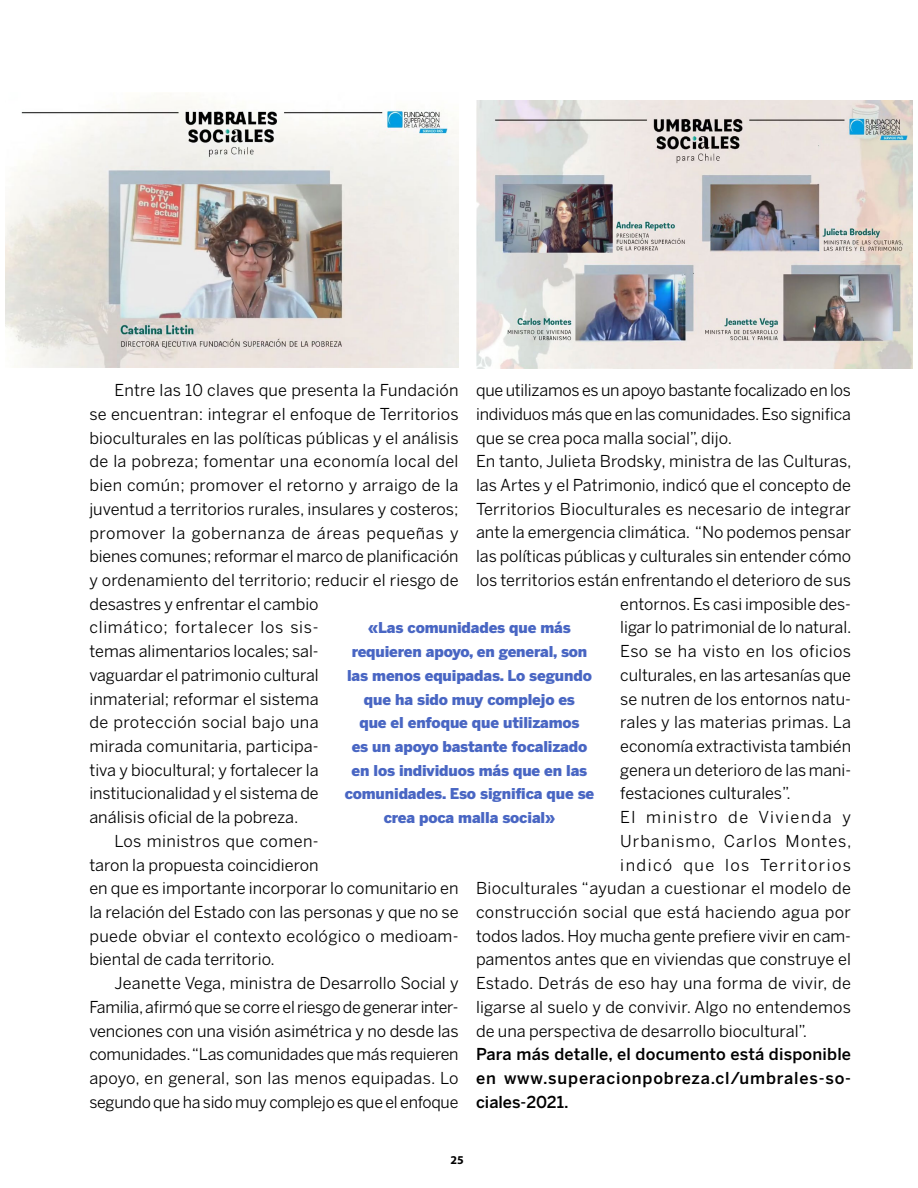
<style>
.page{position:relative;width:918px;height:1188px;background:#fff}
.page>*{position:absolute;margin:0;border:0;box-sizing:border-box;transform-origin:0 0}
.t1{font:16.35px "Benton Sans";color:#000}
.t2{font:16.35px "Benton Sans";letter-spacing:.02em;color:#000}
.t3{font:500 16.35px/23.7px "Benton Sans";letter-spacing:.05em;color:#000;text-align:justify}
.t4{font:16.35px "Benton Sans";letter-spacing:.025em;color:#000}
.t5{font:16.35px "Benton Sans";letter-spacing:.035em;color:#000}
.t6{font:16.35px "Benton Sans";letter-spacing:.04em;color:#000}
.t7{font:16.35px "Benton Sans";letter-spacing:.06em;color:#000}
.t8{font:16.35px "Benton Sans";letter-spacing:.09em;color:#000}
.t9{font:16.35px "Benton Sans";letter-spacing:.085em;color:#000}
.t10{font:900 14.85px/23.7px "Benton Sans";letter-spacing:-.01em;color:#4966c3;text-align:center}
.t11{font:700 12px "Myriad Pro";color:#000}
</style>
<div class="page">
<img style="left:5px;top:101px;width:454px;height:267px">
<img style="left:476px;top:101px;width:437px;height:267px">
<p class="t1" style="left:115px;top:380px;width:345px">Entre las 10 claves que presenta la Fundación</p>
<p class="t1" style="left:89px;top:404px;width:371px">se encuentran: integrar el enfoque de Territorios</p>
<p class="t1" style="left:89px;top:428px;width:371px">bioculturales en las políticas públicas y el análisis</p>
<p class="t2" style="left:89px;top:452px;width:371px">de la pobreza; fomentar una economía local del</p>
<p class="t2" style="left:89px;top:475px;width:371px">bien común; promover el retorno y arraigo de la</p>
<p class="t1" style="left:89px;top:499px;width:371px">juventud a territorios rurales, insulares y costeros;</p>
<p class="t5" style="left:89px;top:523px;width:371px">promover la gobernanza de áreas pequeñas y</p>
<p class="t1" style="left:89px;top:547px;width:371px">bienes comunes; reformar el marco de planificación</p>
<p class="t1" style="left:89px;top:570px;width:371px">y ordenamiento del territorio; reducir el riesgo de</p>
<p class="t1" style="left:89px;top:594px;width:231px">desastres y enfrentar el cambio</p>
<p class="t6" style="left:89px;top:618px;width:231px">climático; fortalecer los sis-</p>
<p class="t1" style="left:89px;top:641px;width:231px">temas alimentarios locales; sal-</p>
<p class="t1" style="left:89px;top:665px;width:231px">vaguardar el patrimonio cultural</p>
<p class="t1" style="left:89px;top:689px;width:231px">inmaterial; reformar el sistema</p>
<p class="t2" style="left:89px;top:713px;width:231px">de protección social bajo una</p>
<p class="t1" style="left:89px;top:736px;width:231px">mirada comunitaria, participa-</p>
<p class="t1" style="left:89px;top:760px;width:231px">tiva y biocultural; y fortalecer la</p>
<p class="t1" style="left:89px;top:784px;width:231px">institucionalidad y el sistema de</p>
<p class="t1" style="left:89px;top:807px;width:211px">análisis oficial de la pobreza.</p>
<p class="t4" style="left:115px;top:831px;width:206px">Los ministros que comen-</p>
<p class="t1" style="left:89px;top:855px;width:231px">taron la propuesta coincidieron</p>
<p class="t1" style="left:89px;top:879px;width:371px">en que es importante incorporar lo comunitario en</p>
<p class="t1" style="left:89px;top:902px;width:371px">la relación del Estado con las personas y que no se</p>
<p class="t2" style="left:89px;top:926px;width:371px">puede obviar el contexto ecológico o medioam-</p>
<p class="t1" style="left:89px;top:950px;width:187px">biental de cada territorio.</p>
<p class="t1" style="left:115px;top:974px;width:345px">Jeanette Vega, ministra de Desarrollo Social y</p>
<p class="t1" style="left:89px;top:997px;width:371px">Familia, afirmó que se corre el riesgo de generar inter-</p>
<p class="t1" style="left:89px;top:1021px;width:371px">venciones con una visión asimétrica y no desde las</p>
<p class="t1" style="left:89px;top:1045px;width:371px">comunidades. “Las comunidades que más requieren</p>
<p class="t1" style="left:89px;top:1068px;width:371px">apoyo, en general, son las menos equipadas. Lo</p>
<p class="t1" style="left:89px;top:1092px;width:371px">segundo que ha sido muy complejo es que el enfoque</p>
<p class="t1" style="left:476px;top:380px;width:376px">que utilizamos es un apoyo bastante focalizado en los</p>
<p class="t1" style="left:476px;top:404px;width:377px">individuos más que en las comunidades. Eso significa</p>
<p class="t1" style="left:476px;top:428px;width:258px">que se crea poca malla social”, dijo.</p>
<p class="t1" style="left:476px;top:452px;width:377px">En tanto, Julieta Brodsky, ministra de las Culturas,</p>
<p class="t1" style="left:476px;top:475px;width:377px">las Artes y el Patrimonio, indicó que el concepto de</p>
<p class="t1" style="left:476px;top:499px;width:377px">Territorios Bioculturales es necesario de integrar</p>
<p class="t1" style="left:476px;top:523px;width:377px">ante la emergencia climática. “No podemos pensar</p>
<p class="t1" style="left:476px;top:547px;width:377px">las políticas públicas y culturales sin entender cómo</p>
<p class="t1" style="left:476px;top:570px;width:377px">los territorios están enfrentando el deterioro de sus</p>
<p class="t1" style="left:620px;top:594px;width:232px">entornos. Es casi imposible des-</p>
<p class="t1" style="left:620px;top:618px;width:233px">ligar lo patrimonial de lo natural.</p>
<p class="t4" style="left:620px;top:641px;width:232px">Eso se ha visto en los oficios</p>
<p class="t1" style="left:620px;top:665px;width:232px">culturales, en las artesanías que</p>
<p class="t1" style="left:620px;top:689px;width:232px">se nutren de los entornos natu-</p>
<p class="t1" style="left:620px;top:713px;width:232px">rales y las materias primas. La</p>
<p class="t1" style="left:620px;top:736px;width:232px">economía extractivista también</p>
<p class="t1" style="left:620px;top:760px;width:232px">genera un deterioro de las mani-</p>
<p class="t1" style="left:620px;top:784px;width:172px">festaciones culturales”.</p>
<p class="t9" style="left:620px;top:807px;width:232px">El ministro de Vivienda y</p>
<p class="t7" style="left:620px;top:831px;width:233px">Urbanismo, Carlos Montes,</p>
<p class="t8" style="left:620px;top:855px;width:232px">indicó que los Territorios</p>
<p class="t2" style="left:476px;top:879px;width:377px">Bioculturales “ayudan a cuestionar el modelo de</p>
<p class="t4" style="left:476px;top:902px;width:376px">construcción social que está haciendo agua por</p>
<p class="t1" style="left:476px;top:926px;width:377px">todos lados. Hoy mucha gente prefiere vivir en cam-</p>
<p class="t1" style="left:476px;top:950px;width:376px">pamentos antes que en viviendas que construye el</p>
<p class="t2" style="left:476px;top:973px;width:377px">Estado. Detrás de eso hay una forma de vivir, de</p>
<p class="t1" style="left:476px;top:997px;width:376px">ligarse al suelo y de convivir. Algo no entendemos</p>
<p class="t1" style="left:476px;top:1021px;width:333px">de una perspectiva de desarrollo biocultural”.</p>
<p class="t3" style="left:476px;top:1043px;width:377px">Para más detalle, el documento está disponible en www.superacionpobreza.cl/umbrales-so&shy;ciales-2021.</p>
<p class="t10" style="left:345px;top:616px;width:251px">«Las comunidades que más requieren apoyo, en general, son las menos equipadas. Lo segundo que ha sido muy complejo es<br>que el enfoque que utilizamos<br>es un apoyo bastante focalizado en los individuos más que en las comunidades. Eso significa que se crea poca malla social»</p>
<p class="t11" style="left:450px;top:1152px;width:15px">25</p>
</div>
